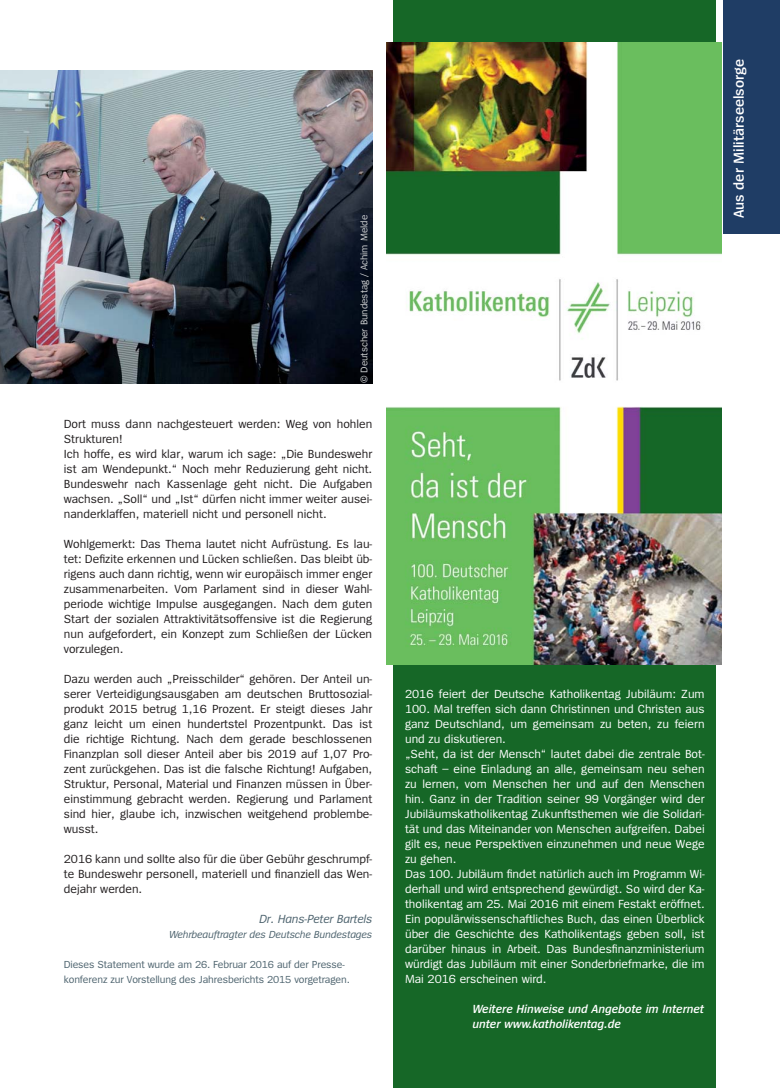
<style>
.page{position:relative;width:780px;height:1088px;background:#fff}
.page>*{position:absolute;margin:0;border:0;box-sizing:border-box;transform-origin:0 0}
.t1{font:600 15px "Spiegel";color:#fff}
.t2{font:12.25px/15px "Spiegel";color:#231f20;text-align:justify}
.t3{font:12.25px/15px "Spiegel";color:#fff}
.t4{font:italic 600 12.25px/15px "Spiegel";color:#fff}
.t5{font:italic 12.25px "Spiegel";letter-spacing:-.01em;color:#4d636e}
.t6{font:10.62px/15px "Spiegel";letter-spacing:-.01em;color:#4d636e}
.t7{font:italic 10.62px "Spiegel";letter-spacing:-.01em;color:#4d636e}
.t8{font:10px "Spiegel";color:#d1d3d4}
</style>
<div class="page">
<div style="left:393px;top:0;width:323px;height:1088px;background:#166727"></div>
<div style="left:723px;top:0;width:57px;height:233px;background:#1f3d65"></div>
<img style="left:0;top:71px;width:372px;height:312px">
<img style="left:386px;top:42px;width:335px;height:622px">
<p class="t8" style="left:360px;top:383px;width:170px;rotate:-90deg">© Deutscher Bundestag / Achim Melde</p>
<p class="t2" style="left:64px;top:418px;width:310px;text-align:left">Dort muss dann nachgesteuert werden: Weg von hohlen Strukturen!<br>Ich hoffe, es wird klar, warum ich sage: „Die Bundeswehr ist am Wendepunkt.“ Noch mehr Reduzierung geht nicht.<br>Bundeswehr nach Kassenlage geht nicht. Die Aufgaben wachsen. „Soll“ und „Ist“ dürfen nicht immer weiter ausei&shy;nanderklaffen, materiell nicht und personell nicht.</p>
<p class="t2" style="left:64px;top:538px;width:310px">Wohlgemerkt: Das Thema lautet nicht Aufrüstung. Es lau&shy;tet: Defizite erkennen und Lücken schließen. Das bleibt üb&shy;rigens auch dann richtig, wenn wir europäisch immer enger zusammenarbeiten. Vom Parlament sind in dieser Wahl&shy;periode wichtige Impulse ausgegangen. Nach dem guten Start der sozialen Attraktivitätsoffensive ist die Regierung nun aufgefordert, ein Konzept zum Schließen der Lücken vorzulegen.</p>
<p class="t2" style="left:64px;top:673px;width:310px">Dazu werden auch „Preisschilder“ gehören. Der Anteil un&shy;serer Verteidigungsausgaben am deutschen Bruttosozial&shy;produkt 2015 betrug 1,16 Prozent. Er steigt dieses Jahr ganz leicht um einen hundertstel Prozentpunkt. Das ist die richtige Richtung. Nach dem gerade beschlossenen Finanzplan soll dieser Anteil aber bis 2019 auf 1,07 Pro&shy;zent zurückgehen. Das ist die falsche Richtung! Aufgaben, Struktur, Personal, Material und Finanzen müssen in Über&shy;einstimmung gebracht werden. Regierung und Parlament sind hier, glaube ich, inzwischen weitgehend problembe&shy;wusst.</p>
<p class="t2" style="left:64px;top:853px;width:310px">2016 kann und sollte also für die über Gebühr geschrumpf&shy;te Bundeswehr personell, materiell und finanziell das Wen&shy;dejahr werden.</p>
<p class="t5" style="left:259px;top:914px;width:114px">Dr. Hans-Peter Bartels</p>
<p class="t7" style="left:169px;top:931px;width:205px">Wehrbeauftragter des Deutsche Bundestages</p>
<p class="t6" style="left:64px;top:958px;width:287px">Dieses Statement wurde am 26. Februar 2016 auf der Presse&shy;konferenz zur Vorstellung des Jahresberichts 2015 vorgetragen.</p>
<p class="t1" style="left:733px;top:218px;width:161px;rotate:-90deg">Aus der Militärseelsorge</p>
<p class="t3" style="left:405px;top:688px;width:301px">2016 feiert der Deutsche Katholikentag Jubiläum: Zum 100. Mal treffen sich dann Christinnen und Christen aus ganz Deutschland, um gemeinsam zu beten, zu feiern und zu diskutieren.<br>„Seht, da ist der Mensch“ lautet dabei die zentrale Bot&shy;schaft – eine Einladung an alle, gemeinsam neu sehen zu lernen, vom Menschen her und auf den Menschen hin. Ganz in der Tradition seiner 99 Vorgänger wird der Jubiläumskatholikentag Zukunftsthemen wie die Solidari&shy;tät und das Miteinander von Menschen aufgreifen. Dabei gilt es, neue Perspektiven einzunehmen und neue Wege zu gehen.<br>Das 100. Jubiläum findet natürlich auch im Programm Wi&shy;derhall und wird entsprechend gewürdigt. So wird der Ka&shy;tholikentag am 25. Mai 2016 mit einem Festakt eröffnet.<br>Ein populärwissenschaftliches Buch, das einen Überblick über die Geschichte des Katholikentags geben soll, ist darüber hinaus in Arbeit. Das Bundesfinanzministerium würdigt das Jubiläum mit einer Sonderbriefmarke, die im Mai 2016 erscheinen wird.</p>
<p class="t4" style="left:472px;top:1003px;width:233px">Weitere Hinweise und Angebote im Internet unter www.katholikentag.de</p>
</div>
